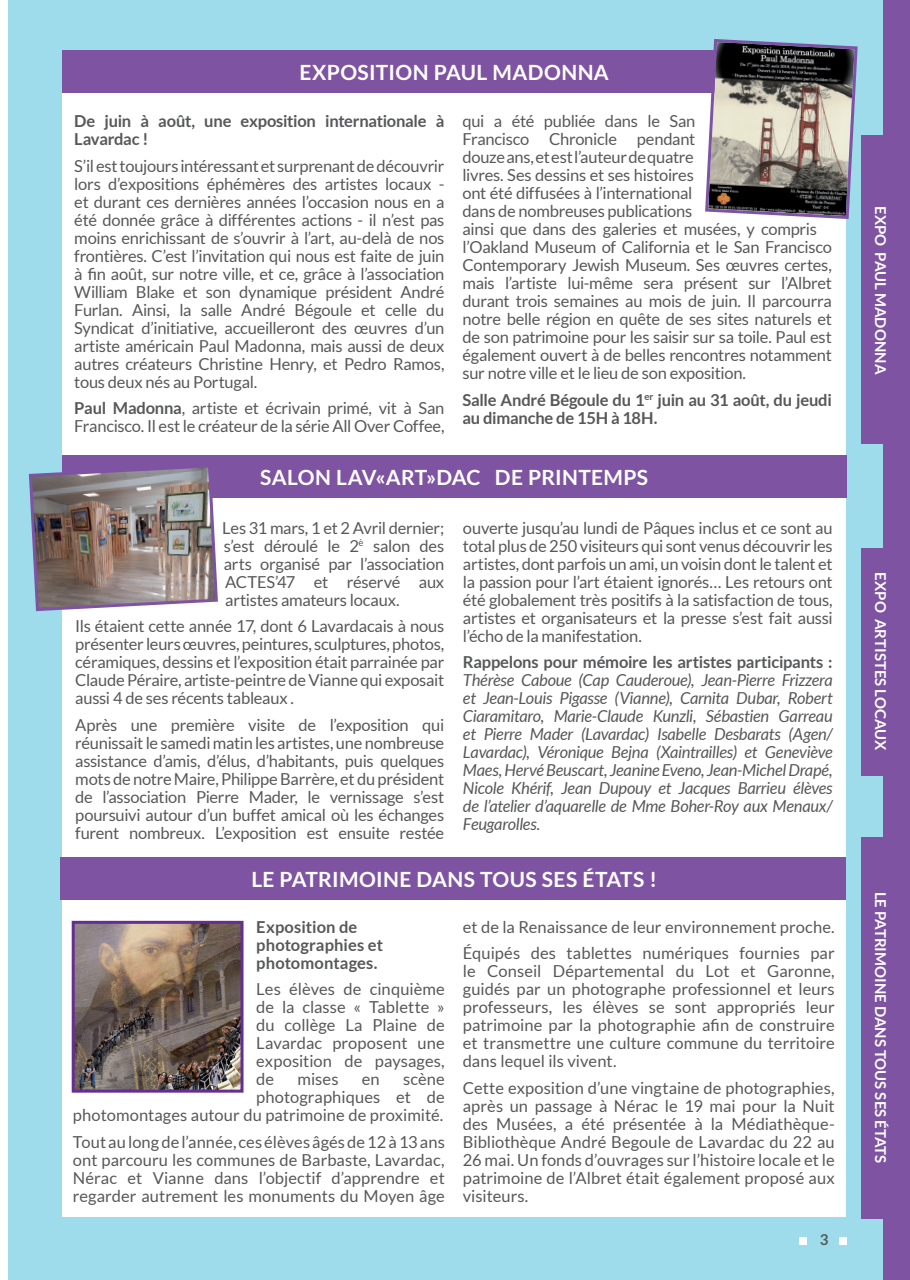
<style>
.page{position:relative;width:910px;height:1280px;background:#fff}
.page>*{position:absolute;margin:0;border:0;box-sizing:border-box;transform-origin:0 0}
.t1{font:700 21px "Lato";letter-spacing:.015em;color:#fff}
.t2{font:16.5px/18px "Lato";letter-spacing:-.015em;color:#57585a;text-align:justify}
.t3{font:italic 16.5px/18px "Lato";letter-spacing:-.015em;color:#57585a;text-align:justify}
.t4{font:700 16.5px/18px "Lato";letter-spacing:-.01em;color:#57585a}
.t5{font:16.5px/18px "Lato";letter-spacing:.005em;color:#57585a;text-align:right}
.t6{font:700 16.5px/18px "Lato";letter-spacing:.01em;color:#57585a}
.t7{font:700 15px "Lato";letter-spacing:.005em;color:#fff}
.t8{font:700 15px "Lato";color:#57585a}
.s1{font-weight:700}
</style>
<div class="page">
<div style="left:9px;top:0;width:901px;height:1280px;background:#9edbeb"></div>
<div style="left:799px;top:1237px;width:7px;height:7px;background:#fff"></div>
<div style="left:840px;top:1237px;width:7px;height:7px;background:#fff"></div>
<div style="left:62px;top:93px;width:783px;height:1124px;background:#fff"></div>
<div style="left:883px;top:0;width:27px;height:1280px;background:#7e54a2"></div>
<div style="left:862px;top:135px;width:48px;height:309px;background:#7e54a2"></div>
<div style="left:862px;top:837px;width:48px;height:381px;background:#7e54a2"></div>
<div style="left:862px;top:548px;width:48px;height:227px;background:#7e54a2"></div>
<div style="left:62px;top:50px;width:785px;height:42px;background:#7e54a2"></div>
<div style="left:62px;top:456px;width:785px;height:42px;background:#7e54a2"></div>
<svg style="left:703px;top:39px;width:155px;height:182px;background:#827e7e"></svg>
<div style="left:60px;top:857px;width:785px;height:43px;background:#7e54a2"></div>
<img style="left:76px;top:925px;width:164px;height:164px">
<div style="left:72px;top:921px;width:172px;height:172px;border:3px solid #662e8f"></div>
<img style="left:28px;top:467px;width:190px;height:145px">
<p class="t1" style="left:300px;top:60px;width:311px">EXPOSITION PAUL MADONNA</p>
<p class="t4" style="left:74px;top:112px;width:372px">De juin à août, une exposition internationale à<br>Lavardac !</p>
<p class="t2" style="left:74px;top:157px;width:372px">S’il est toujours intéressant et surprenant de découvrir lors d’expositions éphémères des artistes locaux - et durant ces dernières années l’occasion nous en a été donnée grâce à différentes actions - il n’est pas moins enrichissant de s’ouvrir à l’art, au-delà de nos frontières. C’est l’invitation qui nous est faite de juin à fin août, sur notre ville, et ce, grâce à l’association William Blake et son dynamique président André Furlan. Ainsi, la salle André Bégoule et celle du Syndicat d’initiative, accueilleront des œuvres d’un artiste américain Paul Madonna, mais aussi de deux autres créateurs Christine Henry, et Pedro Ramos, tous deux nés au Portugal.</p>
<p class="t2" style="left:74px;top:399px;width:372px"><span class="s1">Paul Madonna</span>, artiste et écrivain primé, vit à San<br>Francisco. Il est le créateur de la série All Over Coffee,</p>
<p class="t2" style="left:462px;top:112px;width:371px;text-align:left">qui a été publiée dans le San<br>Francisco Chronicle pendant<br>douze ans, et est l’auteur de quatre<br>livres. Ses dessins et ses histoires<br>ont été diffusées à l’international<br>dans de nombreuses publications<br>ainsi que dans des galeries et musées, y compris l’Oakland Museum of California et le San Francisco Contemporary Jewish Museum. Ses œuvres certes, mais l’artiste lui-même sera présent sur l’Albret durant trois semaines au mois de juin. Il parcourra notre belle région en quête de ses sites naturels et de son patrimoine pour les saisir sur sa toile. Paul est également ouvert à de belles rencontres notamment sur notre ville et le lieu de son exposition.</p>
<p class="t4" style="left:462px;top:391px;width:371px">Salle André Bégoule du 1<sup>er</sup> juin au 31 août, du jeudi au dimanche de 15H à 18H.</p>
<p class="t1" style="left:260px;top:465px;width:389px">SALON LAV«ART»DAC DE PRINTEMPS</p>
<p class="t2" style="left:222px;top:518px;width:224px">Les 31 mars, 1 et 2 Avril dernier; s’est déroulé le 2<sup>è</sup> salon des arts organisé par l’association ACTES’47 et réservé aux artistes amateurs locaux.</p>
<p class="t2" style="left:75px;top:617px;width:371px">Ils étaient cette année 17, dont 6 Lavardacais à nous présenter leurs œuvres, peintures, sculptures, photos, céramiques, dessins et l’exposition était parrainée par Claude Péraire, artiste-peintre de Vianne qui exposait aussi 4 de ses récents tableaux .</p>
<p class="t2" style="left:75px;top:715px;width:371px">Après une première visite de l’exposition qui réunissait le samedi matin les artistes, une nombreuse assistance d’amis, d’élus, d’habitants, puis quelques mots de notre Maire, Philippe Barrère, et du président de l’association Pierre Mader, le vernissage s’est poursuivi autour d’un buffet amical où les échanges furent nombreux. L’exposition est ensuite restée</p>
<p class="t2" style="left:463px;top:518px;width:371px">ouverte jusqu’au lundi de Pâques inclus et ce sont au total plus de 250 visiteurs qui sont venus découvrir les artistes, dont parfois un ami, un voisin dont le talent et la passion pour l’art étaient ignorés… Les retours ont été globalement très positifs à la satisfaction de tous, artistes et organisateurs et la presse s’est fait aussi l’écho de la manifestation.</p>
<p class="t4" style="left:463px;top:653px;width:371px">Rappelons pour mémoire les artistes participants :</p>
<p class="t3" style="left:463px;top:671px;width:371px">Thérèse Caboue (Cap Cauderoue), Jean-Pierre Frizzera et Jean-Louis Pigasse (Vianne), Carnita Dubar, Robert Ciaramitaro, Marie-Claude Kunzli, Sébastien Garreau et Pierre Mader (Lavardac) Isabelle Desbarats (Agen/ Lavardac), Véronique Bejna (Xaintrailles) et Geneviève Maes, Hervé Beuscart, Jeanine Eveno, Jean-Michel Drapé, Nicole Khérif, Jean Dupouy et Jacques Barrieu élèves de l’atelier d’aquarelle de Mme Boher-Roy aux Menaux/ Feugarolles.</p>
<p class="t1" style="left:251px;top:867px;width:407px">LE PATRIMOINE DANS TOUS SES ÉTATS !</p>
<p class="t6" style="left:256px;top:918px;width:128px">Exposition de photographies et photomontages.</p>
<p class="t2" style="left:256px;top:980px;width:190px">Les élèves de cinquième de la classe « Tablette » du collège La Plaine de Lavardac proposent une exposition de paysages, de</p>
<p class="t5" style="left:463px;top:913px;width:373px;line-height:26.5px;text-align:left">et de la Renaissance de leur environnement proche.<br>Équipés des tablettes numériques fournies par</p>
<p class="t2" style="left:463px;top:962px;width:373px">le Conseil Départemental du Lot et Garonne, guidés par un photographe professionnel et leurs professeurs, les élèves se sont appropriés leur patrimoine par la photographie afin de construire et transmettre une culture commune du territoire dans lequel ils vivent.</p>
<p class="t2" style="left:463px;top:1079px;width:373px">Cette exposition d’une vingtaine de photographies, après un passage à Nérac le 19 mai pour la Nuit des Musées, a été présentée à la Médiathèque-Bibliothèque André Begoule de Lavardac du 22 au 26 mai. Un fonds d’ouvrages sur l’histoire locale et le patrimoine de l’Albret était également proposé aux visiteurs.</p>
<p class="t2" style="left:298px;top:1070px;width:42px">mises</p>
<p class="t2" style="left:362px;top:1070px;width:19px">en</p>
<p class="t5" style="left:73px;top:1070px;width:373px">scène<br>photographiques et de<br>photomontages autour du patrimoine de proximité.</p>
<p class="t2" style="left:73px;top:1133px;width:373px">Tout au long de l’année, ces élèves âgés de 12 à 13 ans ont parcouru les communes de Barbaste, Lavardac, Nérac et Vianne dans l’objectif d’apprendre et regarder autrement les monuments du Moyen âge</p>
<p class="t8" style="left:820px;top:1231px;width:10px">3</p>
<p class="t7" style="left:889px;top:206px;width:170px;rotate:90deg">EXPO PAUL MADONNA</p>
<p class="t7" style="left:889px;top:572px;width:180px;rotate:90deg">EXPO ARTISTES LOCAUX</p>
<p class="t7" style="left:889px;top:891px;width:273px;rotate:90deg">LE PATRIMOINE DANS TOUS SES ÉTATS</p>
</div>
